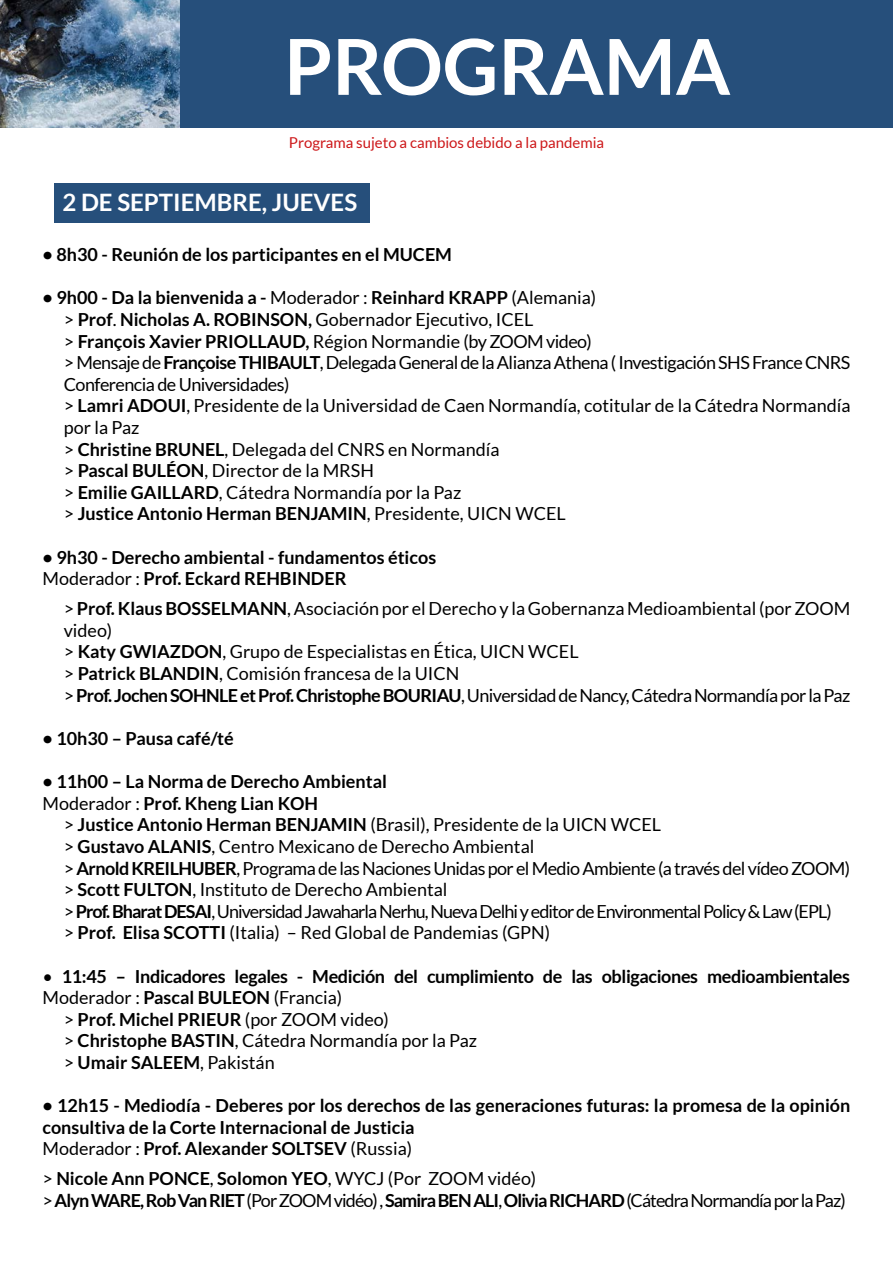
<style>
.page{position:relative;width:893px;height:1263px;background:#fff}
.page>*{position:absolute;margin:0;border:0;box-sizing:border-box;transform-origin:0 0}
.t1{font:700 77.25px "Lato";color:#fff}
.t2{font:700 24px "Lato";color:#fff}
.t3{font:18px/21.6px "Lato";color:#000}
.t4{font:700 18px/21.6px "Lato";color:#000}
.t5{font:18px/21.6px "Lato";letter-spacing:-.03em;color:#000}
.t6{font:700 18px/21.6px "Lato";letter-spacing:-.05em;color:#000}
.t7{font:700 18px "Lato";letter-spacing:-.02em;color:#000}
.t8{font:15px "Lato";color:#cd1719}
.s1{font-weight:700}
.s2{font-weight:400}
</style>
<div class="page">
<div style="left:179px;top:0;width:714px;height:128px;background:#264f7b"></div>
<img style="left:0;top:0;width:179px;height:128px">
<div style="left:54px;top:183px;width:316px;height:40px;background:#264f7b"></div>
<h1 class="t1" style="left:284px;top:22px;width:448px">PROGRAMA</h1>
<p class="t8" style="left:289px;top:135px;width:317px">Programa sujeto a cambios debido a la pandemia</p>
<h2 class="t2" style="left:63px;top:188px;width:296px">2 DE SEPTIEMBRE, JUEVES</h2>
<p class="t4" style="left:43px;top:243px;width:411px">• 8h30 - Reunión de los participantes en el MUCEM</p>
<p class="t3" style="left:64px;top:287px;width:788px;text-indent:-21px"><span class="s1">• 9h00 - Da la bienvenida a -</span> Moderador : <span class="s1">Reinhard KRAPP</span> (Alemania)<br>&gt; <span class="s1">Prof</span>. <span class="s1">Nicholas A. ROBINSON,</span> Gobernador Ejecutivo, ICEL<br>&gt; <span class="s1">François Xavier PRIOLLAUD,</span> Région Normandie (by ZOOM video)<br>&gt; Mensaje de <span class="s1">Françoise THIBAULT</span>, Delegada General de la Alianza Athena ( Investigación SHS France CNRS Conferencia de Universidades)<br>&gt; <span class="s1">Lamri ADOUI</span>, Presidente de la Universidad de Caen Normandía, cotitular de la Cátedra Normandía por la Paz<br>&gt; <span class="s1">Christine BRUNEL</span>, Delegada del CNRS en Normandía<br>&gt; <span class="s1">Pascal BULÉON</span>, Director de la MRSH<br>&gt; <span class="s1">Emilie GAILLARD</span>, Cátedra Normandía por la Paz<br>&gt; <span class="s1">Justice Antonio Herman BENJAMIN</span>, Presidente, UICN WCEL</p>
<p class="t4" style="left:43px;top:546px;width:395px">• 9h30 - Derecho ambiental - fundamentos éticos<br><span class="s2">Moderador :</span> Prof. Eckard REHBINDER</p>
<p class="t3" style="left:64px;top:598px;width:788px">&gt; <span class="s1">Prof. Klaus BOSSELMANN</span>, Asociación por el Derecho y la Gobernanza Medioambiental (por ZOOM video)<br>&gt; <span class="s1">Katy GWIAZDON</span>, Grupo de Especialistas en Ética, UICN WCEL<br>&gt; <span class="s1">Patrick BLANDIN</span>, Comisión francesa de la UICN<br>&gt; <span class="s1">Prof. Jochen SOHNLE etProf. Christophe BOURIAU</span>, Universidad de Nancy, Cátedra Normandía por la Paz</p>
<p class="t4" style="left:42px;top:727px;width:193px">• 10h30 – Pausa café/té</p>
<p class="t4" style="left:42px;top:770px;width:346px">• 11h00 – La Norma de Derecho Ambiental<br><span class="s2">Moderador :</span> Prof. Kheng Lian KOH</p>
<p class="t5" style="left:64px;top:814px;width:788px">&gt; <span class="s1">Justice Antonio Herman BENJAMIN</span> (Brasil), Presidente de la UICN WCEL<br>&gt; <span class="s1">Gustavo ALANIS</span>, Centro Mexicano de Derecho Ambiental<br>&gt; <span class="s1">Arnold KREILHUBER</span>, Programa de las Naciones Unidas por el Medio Ambiente (a través del vídeo ZOOM) &gt; <span class="s1">Scott FULTON</span>, Instituto de Derecho Ambiental<br>&gt; <span class="s1">Prof. Bharat DESAI</span>, Universidad Jawaharla Nerhu, Nueva Delhi y editor de Environmental Policy &amp; Law (EPL)<br>&gt; <span class="s1">Prof. Elisa SCOTTI</span> (Italia) – Red Global de Pandemias (GPN)</p>
<p class="t7" style="left:42px;top:966px;width:809px"><span class="s2">•</span> 11:45 – Indicadores legales - Medición del cumplimiento de las obligaciones medioambientales</p>
<p class="t3" style="left:42px;top:987px;width:301px">Moderador : <span class="s1">Pascal BULEON</span> (Francia)</p>
<p class="t4" style="left:64px;top:1008px;width:327px"><span class="s2">&gt;</span> Prof. Michel PRIEUR <span class="s2">(por ZOOM video)</span></p>
<p class="t3" style="left:64px;top:1030px;width:415px">&gt; <span class="s1">Christophe BASTIN</span>, Cátedra Normandía por la Paz</p>
<p class="t4" style="left:64px;top:1051px;width:213px"><span class="s2">&gt;</span> Umair SALEEM<span class="s2">, Pakistán</span></p>
<p class="t4" style="left:42px;top:1094px;width:809px">• 12h15 - Mediodía - Deberes por los derechos de las generaciones futuras: la promesa de la opinión consultiva de la Corte Internacional de Justicia<br><span class="s2">Moderador :</span> Prof. Alexander SOLTSEV <span class="s2">(Russia)</span></p>
<p class="t6" style="left:42px;top:1168px;width:805px"><span class="s2">&gt;</span> Nicole Ann PONCE<span class="s2">,</span> Solomon YEO<span class="s2">, WYCJ (Por ZOOM vidéo)<br>&gt;</span> Alyn WARE, Rob Van RIET<span class="s2">(Por ZOOM vidéo) ,</span> Samira BEN ALI<span class="s2">,</span> Olivia RICHARD <span class="s2">(Cátedra Normandía por la Paz)</span></p>
</div>
